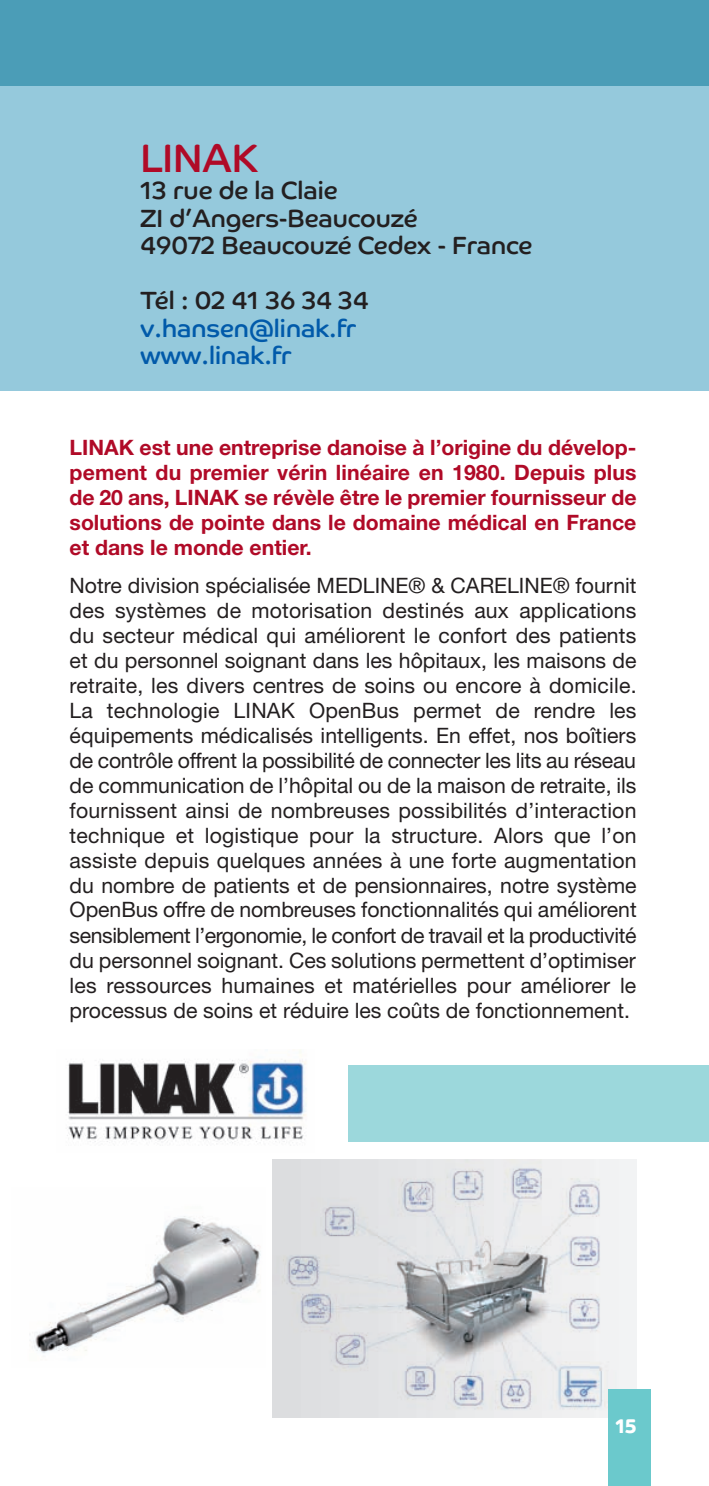
<style>
.page{position:relative;width:709px;height:1486px;background:#fff}
.page>*{position:absolute;margin:0;border:0;box-sizing:border-box;transform-origin:0 0}
.t1{font:40px "Co Headline Corp";color:#b00a27}
.t2{font:25px/27.5px "Co Headline Corp";color:#231f20}
.t3{font:25px/27.5px "Co Headline Corp";color:#015aaa}
.t4{font:21.25px/25px "Helvetica Neue";color:#231f20;text-align:justify}
.t5{font:700 21.25px/25px "Helvetica Neue";color:#b00a27;text-align:justify}
.t6{font:700 20px "Co Headline Corp";color:#fff}
</style>
<div class="page">
<div style="left:348px;top:1065px;width:361px;height:77px;background:#9cd8dc"></div>
<div style="left:0;top:0;width:709px;height:390px;background:#95c9dc"></div>
<div style="left:0;top:0;width:709px;height:86px;background:#4b9db7"></div>
<img style="left:273px;top:1159px;width:364px;height:258px">
<img style="left:67px;top:1050px;width:239px;height:96px">
<img style="left:29px;top:1216px;width:232px;height:138px">
<div style="left:608px;top:1390px;width:43px;height:96px;background:#6bc9cc"></div>
<h1 class="t1" style="left:140px;top:134px;width:119px">LINAK</h1>
<p class="t2" style="left:140px;top:177px;width:393px">13 rue de la Claie<br>ZI d’Angers-Beaucouzé<br>49072 Beaucouzé Cedex - France</p>
<p class="t2" style="left:140px;top:287px;width:230px">Tél : 02 41 36 34 34</p>
<p class="t3" style="left:140px;top:314px;width:217px">v.hansen@linak.fr www.linak.fr</p>
<p class="t5" style="left:70px;top:437px;width:568px">LINAK est une entreprise danoise à l’origine du dévelop&shy;pement du premier vérin linéaire en 1980. Depuis plus de 20 ans, LINAK se révèle être le premier fournisseur de solutions de pointe dans le domaine médical en France et dans le monde entier.</p>
<p class="t4" style="left:70px;top:575px;width:569px">Notre division spécialisée MEDLINE® &amp; CARELINE® fournit des systèmes de motorisation destinés aux applications du secteur médical qui améliorent le confort des patients et du personnel soignant dans les hôpitaux, les maisons de retraite, les divers centres de soins ou encore à domicile.<br>La technologie LINAK OpenBus permet de rendre les équipements médicalisés intelligents. En effet, nos boîtiers de contrôle offrent la possibilité de connecter les lits au réseau de communication de l’hôpital ou de la maison de retraite, ils fournissent ainsi de nombreuses possibilités d’interaction technique et logistique pour la structure. Alors que l’on assiste depuis quelques années à une forte augmentation du nombre de patients et de pensionnaires, notre système OpenBus offre de nombreuses fonctionnalités qui améliorent sensiblement l’ergonomie, le confort de travail et la productivité du personnel soignant. Ces solutions permettent d’optimiser les ressources humaines et matérielles pour améliorer le processus de soins et réduire les coûts de fonctionnement.</p>
<p class="t6" style="left:615px;top:1414px;width:23px">15</p>
</div>
